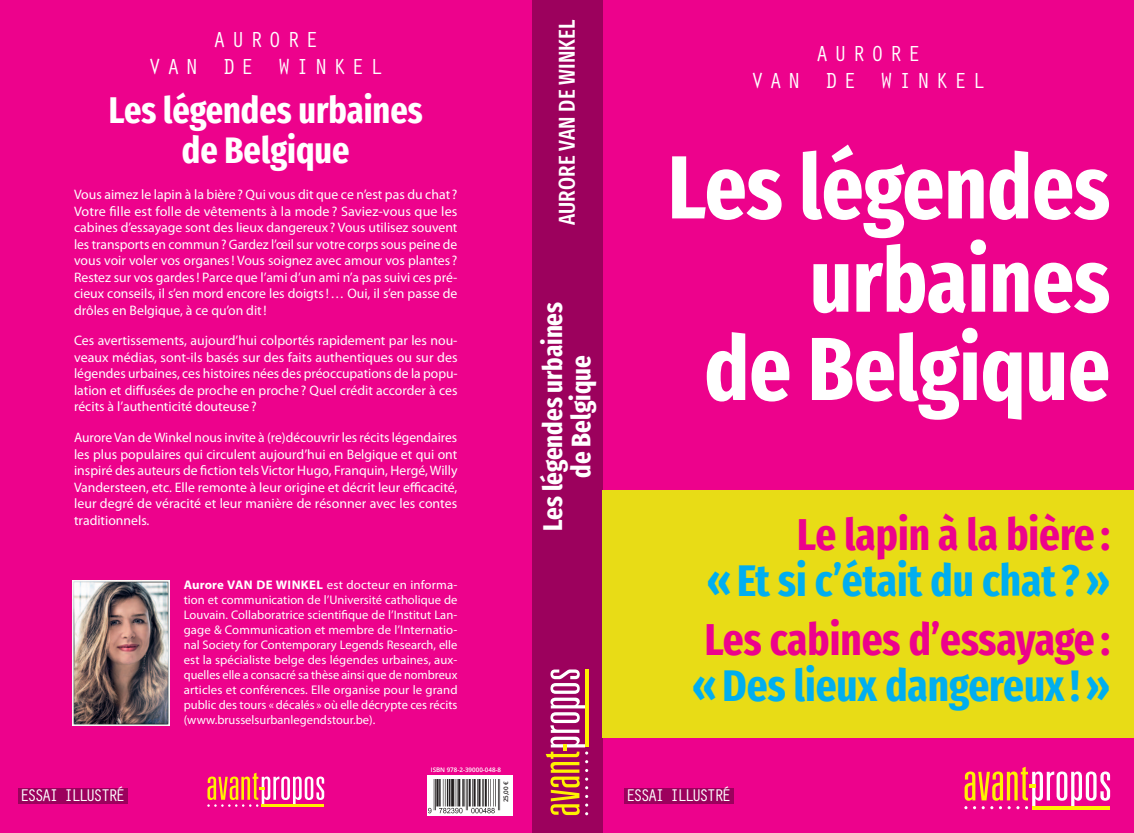
<style>
.page{position:relative;width:1134px;height:833px;background:#ed028c}
.page>*{position:absolute;margin:0;border:0;box-sizing:border-box;transform-origin:0 0}
.t1{font:700 extra-condensed 89.5px/90.8px "Fira Sans";color:#fff;text-align:right}
.t2{font:700 extra-condensed 44.38px "Fira Sans";color:#00aeef}
.t3{font:700 extra-condensed 44.38px "Fira Sans";color:#ed028c}
.t4{font:700 extra-condensed 37px/40.8px "Fira Sans";color:#fff;text-align:center}
.t5{font:700 extra-condensed 27px/28.2px "Fira Sans";color:#fff;text-align:center}
.t6{font:22.5px/27px "Orator Std";letter-spacing:.22em;color:#fff;text-align:center}
.t7{font:500 extra-condensed 22.5px "Fira Sans";letter-spacing:.01em;color:#fff}
.t8{font:17.5px "Orator Std";letter-spacing:-.18em;color:#fff}
.t9{font:13.75px/16.5px "Myriad Pro";color:#fff;text-align:justify}
.t10{font:12.5px/15px "Myriad Pro";color:#fff;text-align:justify}
.t11{font:600 6.25px "Open Sans";color:#fff}
.t12{font:600 6.25px "Open Sans";color:#231f20}
.s1{font-weight:700}
</style>
<div class="page">
<div style="left:624px;top:788px;width:109px;height:15px;background:#9c015d"></div>
<div style="left:18px;top:788px;width:109px;height:15px;background:#9c015d"></div>
<div style="left:531px;top:0;width:71px;height:833px;background:#9c015d"></div>
<div style="left:602px;top:490px;width:532px;height:247px;background:#e8dc16"></div>
<svg style="left:964px;top:766px;width:146px;height:43px"></svg>
<svg style="left:546px;top:669px;width:42px;height:146px"></svg>
<svg style="left:207px;top:772px;width:117px;height:35px"></svg>
<img style="left:73px;top:580px;width:97px;height:146px">
<div style="left:427px;top:775px;width:85px;height:41px;background:#fff"></div>
<img style="left:428px;top:779px;width:73px;height:35px">
<h3 class="t6" style="left:148px;top:25px;width:236px">AURORE<br>VA N DE WINKEL</h3>
<h3 class="t4" style="left:109px;top:87px;width:315px">Les légendes urbaines de Belgique</h3>
<p class="t9" style="left:74px;top:186px;width:385px">Vous aimez le lapin à la bière? Qui vous dit que ce n’est pas du chat ?<br>Votre fille est folle de vêtements à la mode ? Saviez-vous que les cabines d’essayage sont des lieux dangereux ? Vous utilisez souvent les transports en commun? Gardez l’œil sur votre corps sous peine de vous voir voler vos organes! Vous soignez avec amour vos plantes ?<br>Restez sur vos gardes! Parce que l’ami d’un ami n’a pas suivi ces pré&shy;cieux conseils, il s’en mord encore les doigts!… Oui, il s’en passe de drôles en Belgique, à ce qu’on dit!</p>
<p class="t9" style="left:74px;top:332px;width:385px">Ces avertissements, aujourd’hui colportés rapidement par les nou&shy;veaux médias, sont-ils basés sur des faits authentiques ou sur des légendes urbaines, ces histoires nées des préoccupations de la popu&shy;lation et diffusées de proche en proche? Quel crédit accorder à ces récits à l’authenticité douteuse?</p>
<p class="t9" style="left:74px;top:429px;width:385px">Aurore Van de Winkel nous invite à (re)découvrir les récits légendaires les plus populaires qui circulent aujourd’hui en Belgique et qui ont inspiré des auteurs de fiction tels Victor Hugo, Franquin, Hergé, Willy Vandersteen, etc. Elle remonte à leur origine et décrit leur efficacité, leur degré de véracité et leur manière de résonner avec les contes traditionnels.</p>
<p class="t10" style="left:184px;top:577px;width:275px"><span class="s1">Aurore Van de Winkel</span> est docteur en informa&shy;tion et communication de l’Université catholique de Louvain. Collaboratrice scientifique de l’Institut Lan&shy;gage &amp; Communication et membre de l’Internatio&shy;nal Society for Contemporary Legends Research, elle est la spécialiste belge des légendes urbaines, aux&shy;quelles elle a consacré sa thèse ainsi que de nombreux articles et conférences. Elle organise pour le grand public des tours «décalés » où elle décrypte ces récits (www.brusselsurbanlegendstour.be).</p>
<p class="t11" style="left:431px;top:765px;width:72px">ISBN 978-2-39000-048-8</p>
<h3 class="t7" style="left:549px;top:225px;width:207px;rotate:-90deg">Aurore Van de Winkel</h3>
<h3 class="t5" style="left:537px;top:531px;width:231px;rotate:-90deg">Les légendes urbaines de Belgique</h3>
<h3 class="t6" style="left:751px;top:39px;width:236px">AURORE<br>VA N DE WINKEL</h3>
<h1 class="t1" style="left:668px;top:136px;width:444px">Les légendes urbaines<br>de Belgique</h1>
<h2 class="t3" style="left:797px;top:497px;width:314px">Le lapin à la bière :</h2>
<h2 class="t2" style="left:707px;top:543px;width:405px">«Et si c’était du chat ?»</h2>
<h2 class="t3" style="left:705px;top:602px;width:407px">Les cabines d’essayage :</h2>
<h2 class="t2" style="left:692px;top:648px;width:419px">«Des lieux dangereux !»</h2>
<p class="t12" style="left:502px;top:802px;width:22px;rotate:-90deg">25,00 €</p>
<p class="t8" style="left:19px;top:783px;width:108px">ESSAI ILLUSTRÉ</p>
<p class="t8" style="left:625px;top:783px;width:108px">ESSAI ILLUSTRÉ</p>
</div>
